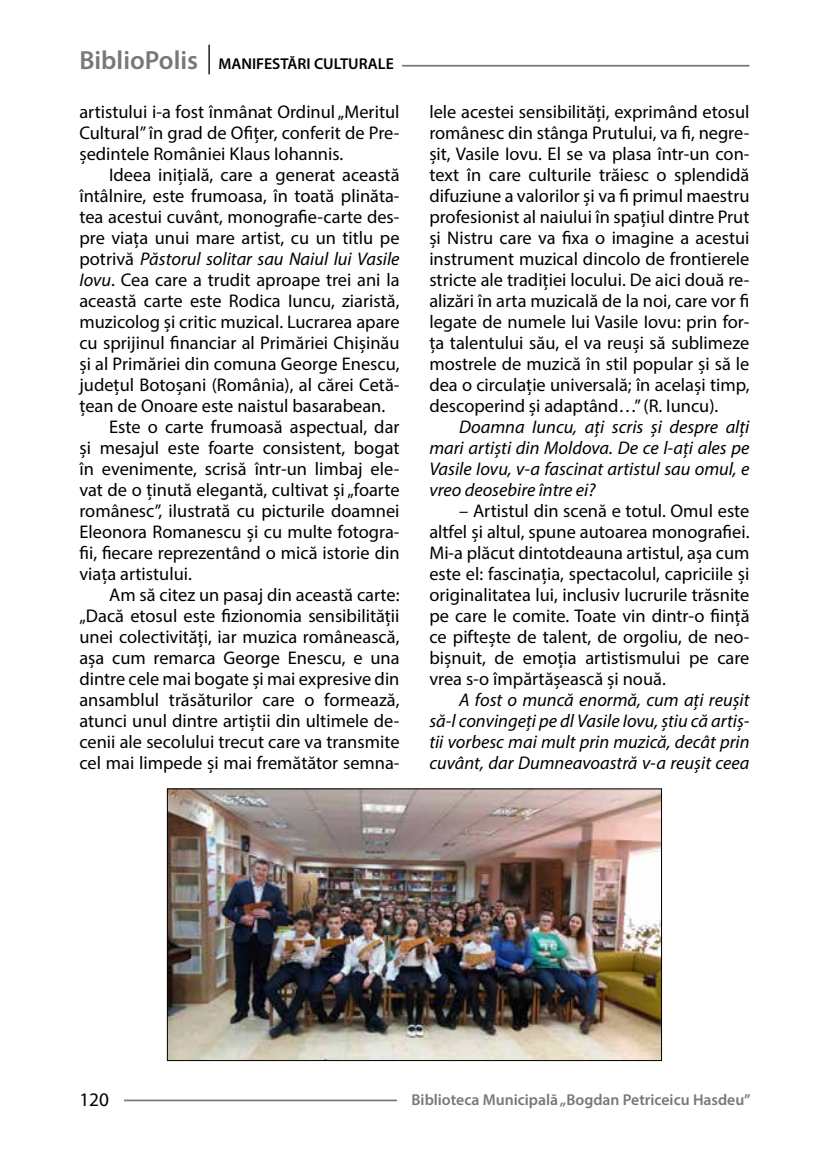
<style>
.page{position:relative;width:819px;height:1166px;background:#fff}
.page>*{position:absolute;margin:0;border:0;box-sizing:border-box;transform-origin:0 0}
.t1{font:19.25px "Myriad Pro";color:#000}
.t2{font:18.38px/21px "Myriad Pro";color:#000;text-align:justify}
.t3{font:italic 18.38px/21px "Myriad Pro";color:#000;text-align:justify}
.t4{font:600 15.75px "Myriad Pro";color:#77787b}
.t5{font:600 15.75px "Myriad Pro";color:#000}
.s1{font-size:26.25px;color:#77787b}
.s2{font-style:normal}
.s3{font-style:italic}
</style>
<div class="page">
<hr style="left:124px;top:1099px;width:273px;height:2px;background:#77787b">
<hr style="left:208px;top:45px;width:2px;height:29px;background:#000">
<hr style="left:402px;top:65px;width:347px;height:2px;background:#77787b">
<img style="left:169px;top:791px;width:490px;height:267px">
<p class="t5" style="left:79px;top:54px;width:316px"><span class="s1">BiblioPolis</span> MANIFESTĂRI CULTURALE</p>
<p class="t2" style="left:79px;top:101px;width:321px">artistului i-a fost înmânat Ordinul „Meritul Cultural” în grad de Ofițer, conferit de Pre&shy;ședintele României Klaus Iohannis.</p>
<p class="t2" style="left:109px;top:164px;width:292px">Ideea inițială, care a generat această</p>
<p class="t2" style="left:79px;top:185px;width:322px">întâlnire, este frumoasa, în toată plinăta-</p>
<p class="t2" style="left:79px;top:206px;width:321px">tea acestui cuvânt, monografie-carte des-</p>
<p class="t2" style="left:79px;top:227px;width:321px">pre viața unui mare artist, cu un titlu pe</p>
<p class="t3" style="left:79px;top:248px;width:322px"><span class="s2">potrivă</span> Păstorul solitar sau Naiul lui Vasile</p>
<p class="t2" style="left:79px;top:269px;width:321px"><span class="s3">Iovu</span>. Cea care a trudit aproape trei ani la</p>
<p class="t2" style="left:79px;top:290px;width:321px">această carte este Rodica Iuncu, ziaristă,</p>
<p class="t2" style="left:79px;top:311px;width:321px">muzicolog și critic muzical. Lucrarea apare</p>
<p class="t2" style="left:79px;top:332px;width:321px">cu sprijinul financiar al Primăriei Chișinău</p>
<p class="t2" style="left:79px;top:353px;width:321px">și al Primăriei din comuna George Enescu,</p>
<p class="t2" style="left:79px;top:374px;width:321px">județul Botoșani (România), al cărei Cetă-</p>
<p class="t2" style="left:79px;top:395px;width:307px">țean de Onoare este naistul basarabean.</p>
<p class="t2" style="left:109px;top:416px;width:292px">Este o carte frumoasă aspectual, dar</p>
<p class="t2" style="left:79px;top:437px;width:321px">și mesajul este foarte consistent, bogat</p>
<p class="t2" style="left:79px;top:458px;width:321px">în evenimente, scrisă într-un limbaj ele-</p>
<p class="t2" style="left:79px;top:479px;width:322px">vat de o ținută elegantă, cultivat și „foarte</p>
<p class="t2" style="left:79px;top:500px;width:321px">românesc”, ilustrată cu picturile doamnei</p>
<p class="t2" style="left:79px;top:521px;width:321px">Eleonora Romanescu și cu multe fotogra-</p>
<p class="t2" style="left:79px;top:542px;width:321px">fii, fiecare reprezentând o mică istorie din</p>
<p class="t2" style="left:79px;top:563px;width:114px">viața artistului.</p>
<p class="t2" style="left:109px;top:584px;width:292px">Am să citez un pasaj din această carte:</p>
<p class="t2" style="left:79px;top:605px;width:321px">„Dacă etosul este fizionomia sensibilității</p>
<p class="t2" style="left:79px;top:626px;width:321px">unei colectivități, iar muzica românească,</p>
<p class="t2" style="left:79px;top:647px;width:321px">așa cum remarca George Enescu, e una</p>
<p class="t2" style="left:79px;top:668px;width:321px">dintre cele mai bogate și mai expresive din</p>
<p class="t2" style="left:79px;top:689px;width:321px">ansamblul trăsăturilor care o formează,</p>
<p class="t2" style="left:79px;top:710px;width:321px">atunci unul dintre artiștii din ultimele de-</p>
<p class="t2" style="left:79px;top:731px;width:322px">cenii ale secolului trecut care va transmite</p>
<p class="t2" style="left:79px;top:752px;width:322px">cel mai limpede și mai fremătător semna-</p>
<p class="t2" style="left:429px;top:101px;width:322px">lele acestei sensibilități, exprimând etosul românesc din stânga Prutului, va fi, negre&shy;șit, Vasile Iovu. El se va plasa într-un con&shy;text în care culturile trăiesc o splendidă difuziune a valorilor și va fi primul maestru profesionist al naiului în spațiul dintre Prut și Nistru care va fixa o imagine a acestui instrument muzical dincolo de frontierele stricte ale tradiției locului. De aici două re&shy;alizări în arta muzicală de la noi, care vor fi legate de numele lui Vasile Iovu: prin for&shy;ța talentului său, el va reuși să sublimeze mostrele de muzică în stil popular și să le dea o circulație universală; în același timp, descoperind și adaptând…” (R. Iuncu).</p>
<p class="t3" style="left:429px;top:416px;width:321px;text-indent:30px">Doamna Iuncu, ați scris și despre alți mari artiști din Moldova. De ce l-ați ales pe Vasile Iovu, v-a fascinat artistul sau omul, e vreo deosebire între ei?</p>
<p class="t2" style="left:429px;top:500px;width:321px;text-indent:30px">– Artistul din scenă e totul. Omul este altfel și altul, spune autoarea monografiei.<br>Mi-a plăcut dintotdeauna artistul, așa cum este el: fascinația, spectacolul, capriciile și originalitatea lui, inclusiv lucrurile trăsnite pe care le comite. Toate vin dintr-o ființă ce piftește de talent, de orgoliu, de neo&shy;bișnuit, de emoția artistismului pe care vrea s-o împărtășească și nouă.</p>
<p class="t3" style="left:429px;top:689px;width:322px;text-indent:30px">A fost o muncă enormă, cum ați reușit să-l convingeți pe dl Vasile Iovu, știu că artiș&shy;tii vorbesc mai mult prin muzică, decât prin cuvânt, dar Dumneavoastră v-a reușit ceea</p>
<p class="t1" style="left:79px;top:1087px;width:31px">120</p>
<p class="t4" style="left:411px;top:1090px;width:340px">Biblioteca Municipală „Bogdan Petriceicu Hasdeu”</p>
</div>
